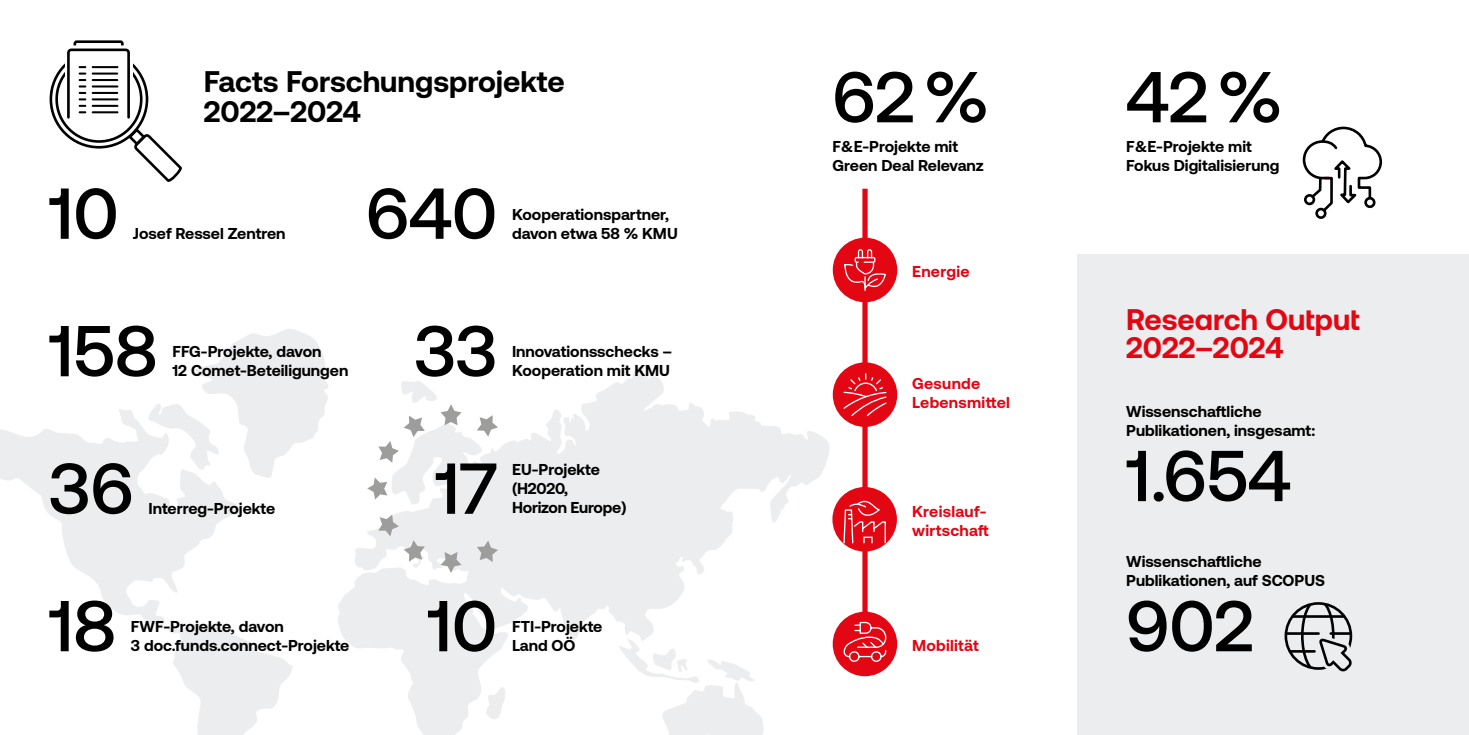
<style>
.page{position:relative;width:1469px;height:735px;background:#fff}
.page>*{position:absolute;margin:0;border:0;box-sizing:border-box;transform-origin:0 0}
.t1{font:500 71.75px/150px "Aeonik";color:#000}
.t2{font:700 29.75px/29.8px "Aeonik";color:#000}
.t3{font:700 29.75px/28px "Aeonik";color:#e30613}
.t4{font:700 15.75px/19.2px "Aeonik";color:#000}
.t5{font:700 15.75px/19.2px "Aeonik";letter-spacing:.015em;color:#e30613}
</style>
<div class="page">
<div style="left:1077px;top:255px;width:391px;height:479px;background:#ecedee"></div>
<svg style="left:0;top:409px;width:239px;height:216px"></svg>
<svg style="left:166px;top:623px;width:126px;height:111px"></svg>
<svg style="left:146px;top:329px;width:182px;height:149px"></svg>
<svg style="left:338px;top:367px;width:492px;height:367px"></svg>
<svg style="left:485px;top:685px;width:20px;height:35px"></svg>
<svg style="left:617px;top:636px;width:147px;height:98px"></svg>
<svg style="left:477px;top:415px;width:21px;height:21px"></svg>
<svg style="left:378px;top:379px;width:83px;height:83px"></svg>
<svg style="left:367px;top:477px;width:20px;height:22px"></svg>
<svg style="left:477px;top:540px;width:21px;height:21px"></svg>
<svg style="left:440px;top:551px;width:21px;height:21px"></svg>
<svg style="left:378px;top:514px;width:47px;height:47px"></svg>
<div style="left:55px;top:55px;width:87px;height:88px;border:3px solid #000;border-radius:50%"></div>
<div style="left:50px;top:50px;width:98px;height:98px;border:3px solid #000;border-radius:50%"></div>
<div style="left:65px;top:60px;width:67px;height:23px;background:#fff"></div>
<svg style="left:126px;top:126px;width:56px;height:56px"></svg>
<svg style="left:67px;top:40px;width:63px;height:79px"></svg>
<hr style="left:92px;top:111px;width:26px;height:2px;background:#000">
<div style="left:862px;top:188px;width:5px;height:456px;background:#e30613"></div>
<div style="left:832px;top:237px;width:65px;height:65px;background:#e30613;border-radius:50%"></div>
<svg style="left:844px;top:249px;width:42px;height:42px"></svg>
<div style="left:832px;top:362px;width:65px;height:64px;background:#e30613;border-radius:50%"></div>
<svg style="left:843px;top:373px;width:44px;height:44px"></svg>
<div style="left:832px;top:486px;width:65px;height:65px;background:#e30613;border-radius:50%"></div>
<svg style="left:842px;top:495px;width:44px;height:48px"></svg>
<div style="left:832px;top:611px;width:65px;height:64px;background:#e30613;border-radius:50%"></div>
<svg style="left:843px;top:620px;width:44px;height:42px"></svg>
<hr style="left:1292px;top:615px;width:52px;height:2px;background:#000">
<hr style="left:1286px;top:632px;width:32px;height:2px;background:#000">
<hr style="left:1290px;top:649px;width:24px;height:3px;background:#000">
<div style="left:1284px;top:601px;width:68px;height:68px;border:3px solid #000;border-radius:50%"></div>
<svg style="left:1300px;top:603px;width:53px;height:69px"></svg>
<div style="left:1315px;top:208px;width:11px;height:11px;border:3px solid #000;border-radius:50%"></div>
<svg style="left:1302px;top:126px;width:81px;height:88px"></svg>
<h2 class="t2" style="left:204px;top:67px;width:362px">Facts Forschungsprojekte<br>2022–2024</h2>
<h1 class="t1" style="left:49px;top:139px;width:71px">10</h1>
<p class="t4" style="left:133px;top:223px;width:154px">Josef Ressel Zentren</p>
<h1 class="t1" style="left:366px;top:139px;width:133px">640</h1>
<p class="t4" style="left:512px;top:204px;width:159px">Kooperationspartner,</p>
<p class="t4" style="left:512px;top:223px;width:167px">davon etwa 58 % KMU</p>
<h1 class="t1" style="left:49px;top:276px;width:110px">158</h1>
<p class="t4" style="left:172px;top:341px;width:150px">FFG-Projekte, davon</p>
<p class="t4" style="left:172px;top:361px;width:177px">12 Comet-Beteiligungen</p>
<h1 class="t1" style="left:414px;top:276px;width:84px">33</h1>
<p class="t4" style="left:512px;top:341px;width:162px">Innovationsschecks –</p>
<p class="t4" style="left:512px;top:361px;width:159px">Kooperation mit KMU</p>
<h1 class="t1" style="left:49px;top:413px;width:86px">36</h1>
<p class="t4" style="left:148px;top:498px;width:128px">Interreg-Projekte</p>
<h1 class="t1" style="left:435px;top:413px;width:63px">17</h1>
<p class="t4" style="left:512px;top:459px;width:89px">EU-Projekte (H2020,</p>
<p class="t4" style="left:512px;top:498px;width:116px">Horizon Europe)</p>
<h1 class="t1" style="left:49px;top:551px;width:69px">18</h1>
<p class="t4" style="left:131px;top:616px;width:220px">FWF-Projekte, davon<br>3 doc.funds.connect-Projekte</p>
<h1 class="t1" style="left:427px;top:551px;width:71px">10</h1>
<p class="t4" style="left:512px;top:616px;width:92px">FTI-Projekte<br>Land OÖ</p>
<h1 class="t1" style="left:832px;top:22px;width:158px">62%</h1>
<p class="t4" style="left:832px;top:137px;width:153px">F&amp;E-Projekte mit<br>Green Deal Relevanz</p>
<p class="t5" style="left:912px;top:262px;width:59px">Energie</p>
<p class="t5" style="left:912px;top:373px;width:99px">Gesunde<br>Lebensmittel</p>
<p class="t5" style="left:912px;top:501px;width:78px">Kreislauf&shy;wirtschaft</p>
<p class="t5" style="left:912px;top:635px;width:68px">Mobilität</p>
<h1 class="t1" style="left:1126px;top:22px;width:158px">42%</h1>
<p class="t4" style="left:1126px;top:137px;width:155px">F&amp;E-Projekte mit<br>Fokus Digitalisierung</p>
<h2 class="t3" style="left:1126px;top:305px;width:235px">Research Output<br>2022–2024</h2>
<p class="t4" style="left:1126px;top:401px;width:190px">Wissenschaftliche<br>Publikationen, insgesamt:</p>
<h1 class="t1" style="left:1126px;top:401px;width:166px">1.654<br>902</h1>
<p class="t4" style="left:1126px;top:551px;width:200px">Wissenschaftliche<br>Publikationen, auf SCOPUS</p>
</div>
